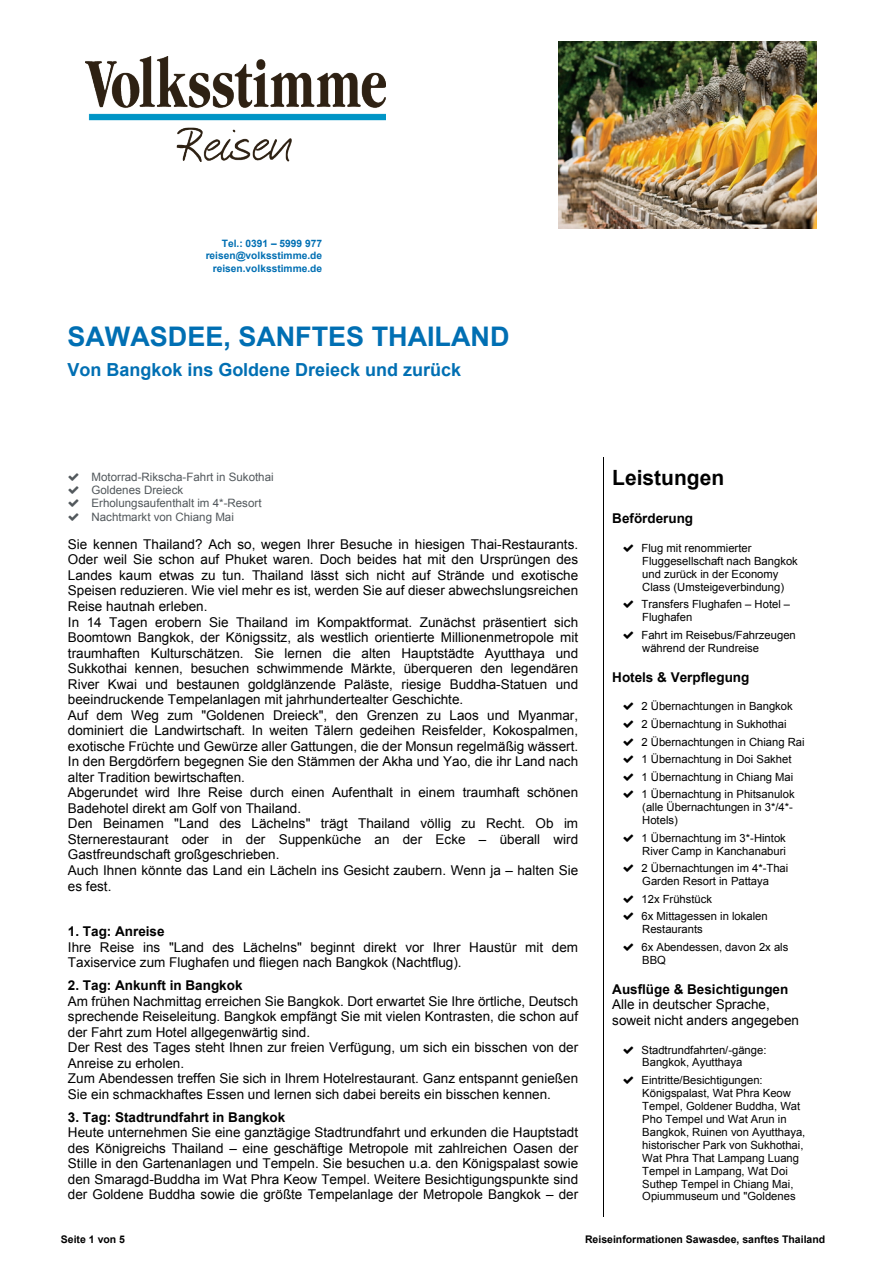
<style>
.page{position:relative;width:893px;height:1263px;background:#fff}
.page>*{position:absolute;margin:0;border:0;box-sizing:border-box;transform-origin:0 0}
.t1{font:700 27px "Arial";color:#006fb3}
.t2{font:700 21px "Arial";color:#000}
.t3{font:700 18px "Arial";color:#006fb3}
.t4{font:13.5px/15.6px "Arial";color:#000}
.t5{font:700 13.5px "Arial";color:#000}
.t6{font:11.55px/13.4px "Arial";color:#52585c}
.t7{font:11.25px/12.9px "Arial";color:#000}
.t8{font:700 10.5px "Arial";color:#000}
.t9{font:700 10.2px/12.3px "Arial";color:#006fb3;text-align:right}
</style>
<div class="page">
<hr style="left:603px;top:457px;width:1px;height:759px;background:#000">
<img style="left:86px;top:56px;width:300px;height:105px">
<img style="left:558px;top:41px;width:258px;height:188px">
<p class="t9" style="left:206px;top:238px;width:118px">Tel.: 0391 – 5999 977 reisen@volksstimme.de reisen.volksstimme.de</p>
<h1 class="t1" style="left:68px;top:326px;width:444px">SAWASDEE, SANFTES THAILAND</h1>
<h3 class="t3" style="left:68px;top:363px;width:395px">Von Bangkok ins Goldene Dreieck und zurück</h3>
<p class="t6" style="left:92px;top:471px;width:184px">Motorrad-Rikscha-Fahrt in Sukothai<br>Goldenes Dreieck<br>Erholungsaufenthalt im 4*-Resort<br>Nachtmarkt von Chiang Mai</p>
<p class="t4" style="left:68px;top:538px;width:512px">Sie kennen Thailand? Ach so, wegen Ihrer Besuche in hiesigen Thai-Restaurants.<br>Oder weil Sie schon auf Phuket waren. Doch beides hat mit den Ursprüngen des Landes kaum etwas zu tun. Thailand lässt sich nicht auf Strände und exotische Speisen reduzieren. Wie viel mehr es ist, werden Sie auf dieser abwechslungsreichen Reise hautnah erleben.<br>In 14 Tagen erobern Sie Thailand im Kompaktformat. Zunächst präsentiert sich Boomtown Bangkok, der Königssitz, als westlich orientierte Millionenmetropole mit traumhaften Kulturschätzen. Sie lernen die alten Hauptstädte Ayutthaya und Sukkothai kennen, besuchen schwimmende Märkte, überqueren den legendären River Kwai und bestaunen goldglänzende Paläste, riesige Buddha-Statuen und beeindruckende Tempelanlagen mit jahrhundertealter Geschichte.<br>Auf dem Weg zum "Goldenen Dreieck", den Grenzen zu Laos und Myanmar, dominiert die Landwirtschaft. In weiten Tälern gedeihen Reisfelder, Kokospalmen, exotische Früchte und Gewürze aller Gattungen, die der Monsun regelmäßig wässert.<br>In den Bergdörfern begegnen Sie den Stämmen der Akha und Yao, die ihr Land nach alter Tradition bewirtschaften.<br>Abgerundet wird Ihre Reise durch einen Aufenthalt in einem traumhaft schönen Badehotel direkt am Golf von Thailand.<br>Den Beinamen "Land des Lächelns" trägt Thailand völlig zu Recht. Ob im Sternerestaurant oder in der Suppenküche an der Ecke – überall wird Gastfreundschaft großgeschrieben.<br>Auch Ihnen könnte das Land ein Lächeln ins Gesicht zaubern. Wenn ja – halten Sie es fest.</p>
<p class="t5" style="left:68px;top:926px;width:98px">1. Tag: Anreise</p>
<p class="t4" style="left:68px;top:940px;width:512px">Ihre Reise ins "Land des Lächelns" beginnt direkt vor Ihrer Haustür mit dem<br>Taxiservice zum Flughafen und fliegen nach Bangkok (Nachtflug).</p>
<p class="t5" style="left:68px;top:980px;width:176px">2. Tag: Ankunft in Bangkok</p>
<p class="t4" style="left:68px;top:994px;width:512px">Am frühen Nachmittag erreichen Sie Bangkok. Dort erwartet Sie Ihre örtliche, Deutsch sprechende Reiseleitung. Bangkok empfängt Sie mit vielen Kontrasten, die schon auf der Fahrt zum Hotel allgegenwärtig sind.<br>Der Rest des Tages steht Ihnen zur freien Verfügung, um sich ein bisschen von der Anreise zu erholen.<br>Zum Abendessen treffen Sie sich in Ihrem Hotelrestaurant. Ganz entspannt genießen Sie ein schmackhaftes Essen und lernen sich dabei bereits ein bisschen kennen.</p>
<p class="t5" style="left:68px;top:1112px;width:219px">3. Tag: Stadtrundfahrt in Bangkok</p>
<p class="t4" style="left:68px;top:1126px;width:512px;text-align:justify">Heute unternehmen Sie eine ganztägige Stadtrundfahrt und erkunden die Hauptstadt des Königreichs Thailand – eine geschäftige Metropole mit zahlreichen Oasen der Stille in den Gartenanlagen und Tempeln. Sie besuchen u.a. den Königspalast sowie den Smaragd-Buddha im Wat Phra Keow Tempel. Weitere Besichtigungspunkte sind der Goldene Buddha sowie die größte Tempelanlage der Metropole Bangkok – der</p>
<h2 class="t2" style="left:612px;top:469px;width:113px">Leistungen</h2>
<p class="t5" style="left:612px;top:513px;width:82px">Beförderung</p>
<p class="t7" style="left:641px;top:542px;width:158px">Flug mit renommierter<br>Fluggesellschaft nach Bangkok und zurück in der Economy<br>Class (Umsteigeverbindung)</p>
<p class="t7" style="left:641px;top:599px;width:150px">Transfers Flughafen – Hotel –<br>Flughafen</p>
<p class="t7" style="left:641px;top:629px;width:156px">Fahrt im Reisebus/Fahrzeugen während der Rundreise</p>
<p class="t5" style="left:612px;top:672px;width:139px">Hotels &amp; Verpflegung</p>
<p class="t7" style="left:641px;top:699px;width:165px;line-height:17.5px">2 Übernachtungen in Bangkok<br>2 Übernachtung in Sukhothai<br>2 Übernachtungen in Chiang Rai<br>1 Übernachtung in Doi Sakhet<br>1 Übernachtung in Chiang Mai<br>1 Übernachtung in Phitsanulok</p>
<p class="t7" style="left:642px;top:802px;width:152px">(alle Übernachtungen in 3*/4*-<br>Hotels)</p>
<p class="t7" style="left:641px;top:832px;width:146px">1 Übernachtung im 3*-Hintok<br>River Camp in Kanchanaburi</p>
<p class="t7" style="left:641px;top:863px;width:148px">2 Übernachtungen im 4*-Thai<br>Garden Resort in Pattaya</p>
<p class="t7" style="left:641px;top:891px;width:128px;line-height:17.5px">12x Frühstück<br>6x Mittagessen in lokalen</p>
<p class="t7" style="left:641px;top:921px;width:148px;line-height:17.5px">Restaurants<br>6x Abendessen, davon 2x als</p>
<p class="t7" style="left:642px;top:954px;width:25px">BBQ</p>
<p class="t5" style="left:612px;top:984px;width:178px">Ausflüge &amp; Besichtigungen</p>
<p class="t4" style="left:612px;top:998px;width:188px">Alle in deutscher Sprache, soweit nicht anders angegeben</p>
<p class="t7" style="left:641px;top:1044px;width:127px">Stadtrundfahrten/-gänge:<br>Bangkok, Ayutthaya</p>
<p class="t7" style="left:641px;top:1074px;width:165px">Eintritte/Besichtigungen:<br>Königspalast, Wat Phra Keow<br>Tempel, Goldener Buddha, Wat<br>Pho Tempel und Wat Arun in<br>Bangkok, Ruinen von Ayutthaya, historischer Park von Sukhothai,<br>Wat Phra That Lampang Luang<br>Tempel in Lampang, Wat Doi<br>Suthep Tempel in Chiang Mai,<br>Opiummuseum und "Goldenes</p>
<p class="t8" style="left:61px;top:1235px;width:66px">Seite 1 von 5</p>
<p class="t8" style="left:585px;top:1235px;width:242px">Reiseinformationen Sawasdee, sanftes Thailand</p>
</div>
